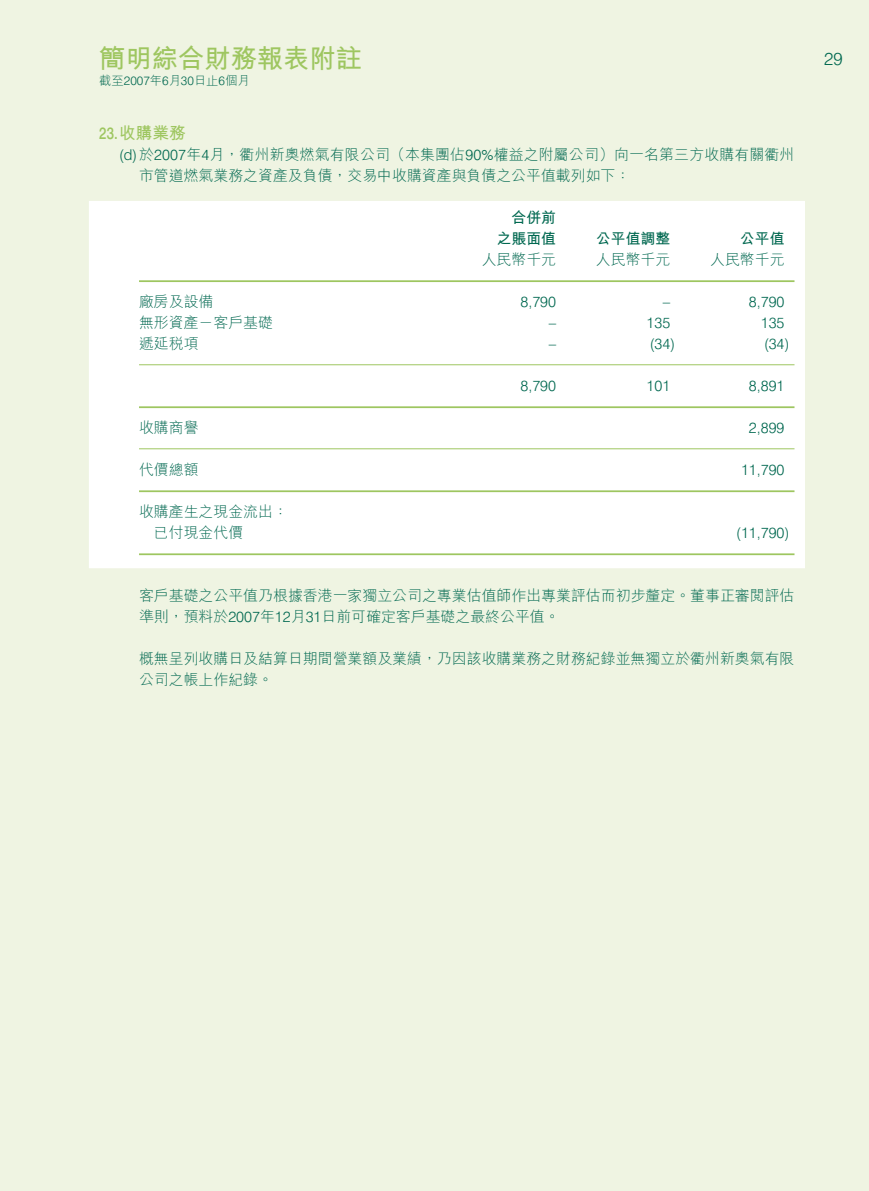
<style>
.page{position:relative;width:869px;height:1191px;background:#fff}
.page>*{position:absolute;margin:0;border:0;box-sizing:border-box;transform-origin:0 0}
.t1{font:26.25px "M Hei HK Bold B5 pc H";color:#9ec660}
.t2{font:300 17.5px "Swiss 721 BT";color:#006850}
.t3{font:16.62px "M Hei HK Bold B5 pc H";color:#9ec660}
.t4{font:14.88px/21px "M Hei HK Light B5 pc H";color:#006850}
.t5{font:300 14.88px "Swiss 721 BT";color:#006850}
.t6{font:14.88px/21px "M Hei HK Bold B5 pc H";color:#006850;text-align:right}
.t7{font:12.25px "M Hei HK Light B5 pc H";color:#006850}
.s1{font-family:"Swiss 721 BT";font-weight:300}
.s2{font-family:"Swiss 721 BT";font-weight:500}
</style>
<div class="page">
<div style="left:0;top:0;width:868px;height:1191px;background:#eff4e2"></div>
<div style="left:89px;top:201px;width:715px;height:367px;background:#fff"></div>
<hr style="left:139px;top:280px;width:655px;height:2px;background:#9ec660">
<hr style="left:139px;top:364px;width:655px;height:1px;background:#9ec660">
<hr style="left:139px;top:406px;width:655px;height:2px;background:#9ec660">
<hr style="left:139px;top:448px;width:655px;height:1px;background:#9ec660">
<hr style="left:139px;top:490px;width:655px;height:2px;background:#9ec660">
<hr style="left:139px;top:553px;width:655px;height:2px;background:#9ec660">
<h1 class="t1" style="left:99px;top:48px;width:264px">簡明綜合財務報表附註</h1>
<p class="t2" style="left:823px;top:51px;width:20px">29</p>
<p class="t7" style="left:99px;top:76px;width:152px">截至<span class="s1">2007</span>年<span class="s1">6</span>月<span class="s1">30</span>日止<span class="s1">6</span>個月</p>
<p class="t3" style="left:99px;top:126px;width:88px"><span class="s2">23.</span>收購業務</p>
<p class="t4" style="left:139px;top:146px;width:656px;text-indent:-20px"><span class="s1">(d)</span> 於<span class="s1">2007</span>年<span class="s1">4</span>月，衢州新奧燃氣有限公司（本集團佔<span class="s1">90%</span>權益之附屬公司）向一名第三方收購有關衢州市管道燃氣業務之資產及負債，交易中收購資產與負債之公平值載列如下：</p>
<p class="t6" style="left:496px;top:209px;width:61px">合併前之賬面值</p>
<p class="t6" style="left:595px;top:230px;width:76px">公平值調整</p>
<p class="t6" style="left:739px;top:230px;width:46px">公平值</p>
<p class="t4" style="left:481px;top:251px;width:76px">人民幣千元</p>
<p class="t4" style="left:595px;top:251px;width:76px">人民幣千元</p>
<p class="t4" style="left:709px;top:251px;width:76px">人民幣千元</p>
<p class="t4" style="left:139px;top:293px;width:76px">廠房及設備</p>
<p class="t5" style="left:520px;top:295px;width:37px">8,790</p>
<p class="t5" style="left:662px;top:295px;width:9px">–</p>
<p class="t5" style="left:748px;top:295px;width:37px">8,790</p>
<p class="t4" style="left:139px;top:314px;width:135px">無形資產－客戶基礎</p>
<p class="t5" style="left:548px;top:316px;width:9px">–</p>
<p class="t5" style="left:646px;top:316px;width:25px">135</p>
<p class="t5" style="left:760px;top:316px;width:25px">135</p>
<p class="t4" style="left:139px;top:335px;width:61px">遞延稅項</p>
<p class="t5" style="left:548px;top:337px;width:9px">–</p>
<p class="t5" style="left:649px;top:337px;width:27px">(34 )</p>
<p class="t5" style="left:763px;top:337px;width:27px">(34 )</p>
<p class="t5" style="left:520px;top:379px;width:37px">8,790</p>
<p class="t5" style="left:646px;top:379px;width:25px">101</p>
<p class="t5" style="left:748px;top:379px;width:37px">8,891</p>
<p class="t4" style="left:139px;top:419px;width:61px">收購商譽</p>
<p class="t5" style="left:748px;top:421px;width:37px">2,899</p>
<p class="t4" style="left:139px;top:461px;width:61px">代價總額</p>
<p class="t5" style="left:740px;top:463px;width:45px">11,790</p>
<p class="t4" style="left:139px;top:503px;width:150px">收購產生之現金流出：　已付現金代價</p>
<p class="t5" style="left:736px;top:526px;width:55px">(11,790 )</p>
<p class="t4" style="left:139px;top:587px;width:656px">客戶基礎之公平值乃根據香港一家獨立公司之專業估值師作出專業評估而初步釐定。董事正審閱評估準則，預料於<span class="s1">2007</span>年<span class="s1">12</span>月<span class="s1">31</span>日前可確定客戶基礎之最終公平值。</p>
<p class="t4" style="left:139px;top:650px;width:656px">概無呈列收購日及結算日期間營業額及業績，乃因該收購業務之財務紀錄並無獨立於衢州新奧氣有限公司之帳上作紀錄。</p>
</div>
